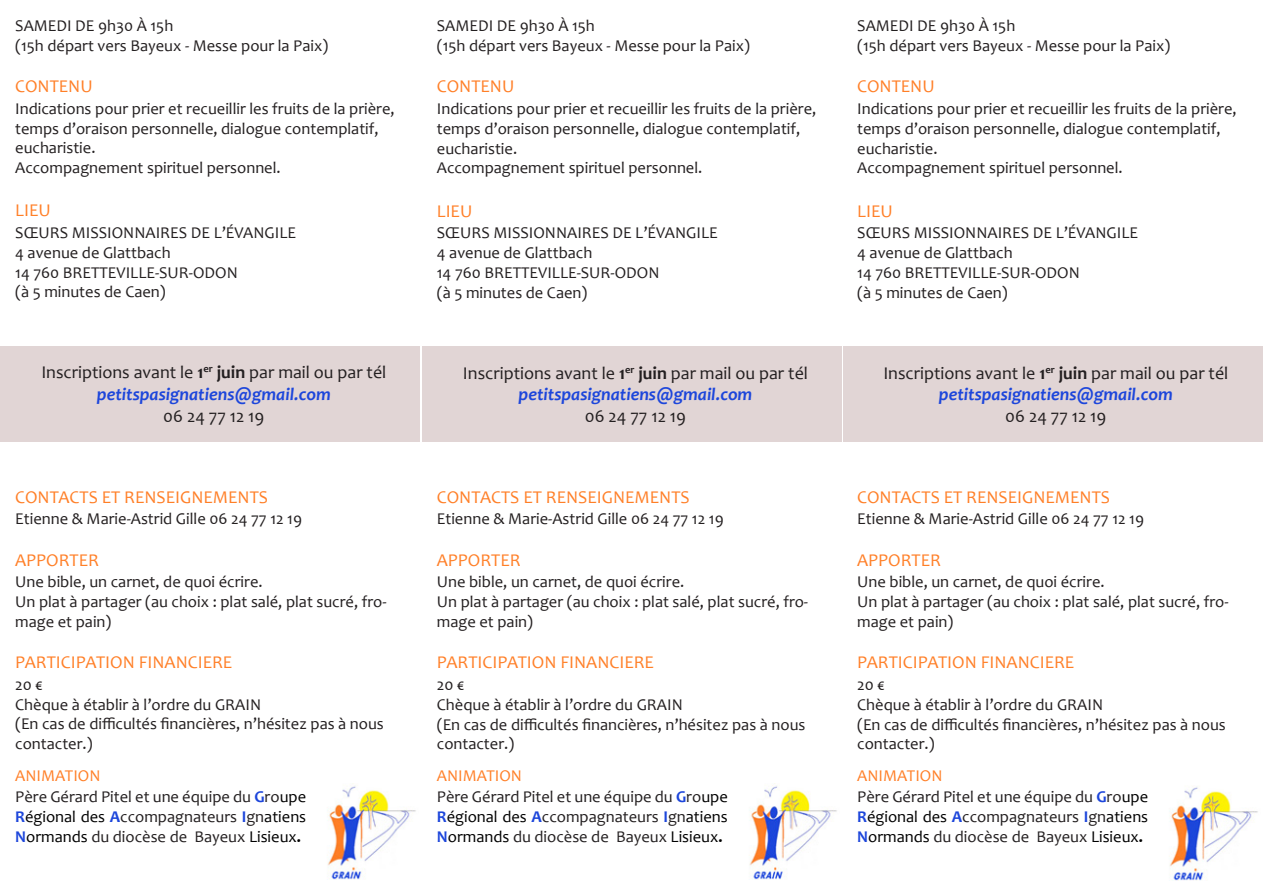
<style>
.page{position:relative;width:1263px;height:893px;background:#fff}
.page>*{position:absolute;margin:0;border:0;box-sizing:border-box;transform-origin:0 0}
.t1{font:18px "Candara";color:#ff7f27}
.t2{font:18px "Candara";color:#231f20}
.t3{font:italic 700 18px "Candara";color:#1d46db}
.t4{font:16.5px/19.8px "Candara";color:#231f20}
.t5{font:16.5px "Candara";color:#ff7f27}
.s1{font-weight:700}
.s2{font-weight:700;color:#1d46db}
.s3{color:#000}
.s4{font-weight:700;color:#000}
</style>
<div class="page">
<div style="left:0;top:346px;width:419px;height:96px;background:#e1d5d5"></div>
<img style="left:328px;top:785px;width:88px;height:95px">
<div style="left:422px;top:346px;width:419px;height:96px;background:#e1d5d5"></div>
<img style="left:749px;top:785px;width:88px;height:95px">
<div style="left:844px;top:346px;width:419px;height:96px;background:#e1d5d5"></div>
<img style="left:1170px;top:786px;width:88px;height:95px">
<p class="t4" style="left:15px;top:16px;width:160px">SAMEDI DE 9h30 À 15h</p>
<p class="t4" style="left:15px;top:35px;width:315px">(15h départ vers Bayeux - Messe pour la Paix)</p>
<p class="t1" style="left:15px;top:75px;width:79px">CONTENU</p>
<p class="t4" style="left:15px;top:98px;width:381px">Indications pour prier et recueillir les fruits de la prière, temps d’oraison personnelle, dialogue contemplatif, eucharistie.</p>
<p class="t4" style="left:15px;top:158px;width:267px">Accompagnement spirituel personnel.</p>
<p class="t1" style="left:15px;top:199px;width:37px">LIEU</p>
<p class="t4" style="left:15px;top:223px;width:282px">SŒURS MISSIONNAIRES DE L’ÉVANGILE</p>
<p class="t4" style="left:15px;top:242px;width:157px">4 avenue de Glattbach</p>
<p class="t4" style="left:15px;top:262px;width:224px">14 760 BRETTEVILLE-SUR-ODON</p>
<p class="t4" style="left:15px;top:282px;width:152px">(à 5 minutes de Caen)</p>
<p class="t2" style="left:41px;top:361px;width:347px">Inscriptions avant le <span class="s1">1</span><sup>er</sup> <span class="s1">juin</span> par mail ou par tél</p>
<p class="t3" style="left:97px;top:383px;width:235px">petitspasignatiens@gmail.com</p>
<p class="t2" style="left:163px;top:404px;width:103px">06 24 77 12 19</p>
<p class="t1" style="left:15px;top:485px;width:254px">CONTACTS ET RENSEIGNEMENTS</p>
<p class="t4" style="left:15px;top:509px;width:288px">Etienne &amp; Marie-Astrid Gille 06 24 77 12 19</p>
<p class="t1" style="left:15px;top:548px;width:85px">APPORTER</p>
<p class="t4" style="left:15px;top:572px;width:249px">Une bible, un carnet, de quoi écrire.</p>
<p class="t4" style="left:15px;top:592px;width:373px">Un plat à partager (au choix : plat salé, plat sucré, fro&shy;mage et pain)</p>
<p class="t1" style="left:15px;top:651px;width:219px">PARTICIPATION FINANCIERE</p>
<p class="t4" style="left:15px;top:674px;width:29px">20 €</p>
<p class="t4" style="left:15px;top:694px;width:247px">Chèque à établir à l’ordre du GRAIN</p>
<p class="t4" style="left:15px;top:714px;width:370px">(En cas de difficultés financières, n’hésitez pas à nous contacter.)</p>
<p class="t5" style="left:15px;top:765px;width:87px">ANIMATION</p>
<p class="t4" style="left:15px;top:787px;width:292px;text-align:justify">Père Gérard Pitel et une équipe du <span class="s2">G</span>ro<span class="s3">upe </span><span class="s2">R</span><span class="s3">égional des</span> <span class="s2">A</span>ccompagnateurs <span class="s2">I</span>gn<span class="s3">atiens </span><span class="s2">N</span><span class="s3">ormands</span> du diocèse de Bayeux <span class="s3">Lisieux</span><span class="s4">.</span></p>
<p class="t4" style="left:437px;top:16px;width:160px">SAMEDI DE 9h30 À 15h</p>
<p class="t4" style="left:437px;top:35px;width:315px">(15h départ vers Bayeux - Messe pour la Paix)</p>
<p class="t1" style="left:437px;top:75px;width:79px">CONTENU</p>
<p class="t4" style="left:437px;top:98px;width:381px">Indications pour prier et recueillir les fruits de la prière, temps d’oraison personnelle, dialogue contemplatif, eucharistie.</p>
<p class="t4" style="left:437px;top:158px;width:267px">Accompagnement spirituel personnel.</p>
<p class="t1" style="left:437px;top:199px;width:37px">LIEU</p>
<p class="t4" style="left:437px;top:223px;width:282px">SŒURS MISSIONNAIRES DE L’ÉVANGILE</p>
<p class="t4" style="left:437px;top:242px;width:157px">4 avenue de Glattbach</p>
<p class="t4" style="left:437px;top:262px;width:224px">14 760 BRETTEVILLE-SUR-ODON</p>
<p class="t4" style="left:437px;top:282px;width:152px">(à 5 minutes de Caen)</p>
<p class="t2" style="left:463px;top:361px;width:347px">Inscriptions avant le <span class="s1">1</span><sup>er</sup> <span class="s1">juin</span> par mail ou par tél</p>
<p class="t3" style="left:519px;top:383px;width:235px">petitspasignatiens@gmail.com</p>
<p class="t2" style="left:585px;top:405px;width:103px">06 24 77 12 19</p>
<p class="t1" style="left:437px;top:486px;width:254px">CONTACTS ET RENSEIGNEMENTS</p>
<p class="t4" style="left:437px;top:509px;width:288px">Etienne &amp; Marie-Astrid Gille 06 24 77 12 19</p>
<p class="t1" style="left:437px;top:549px;width:85px">APPORTER</p>
<p class="t4" style="left:437px;top:572px;width:249px">Une bible, un carnet, de quoi écrire.</p>
<p class="t4" style="left:437px;top:592px;width:373px">Un plat à partager (au choix : plat salé, plat sucré, fro&shy;mage et pain)</p>
<p class="t1" style="left:437px;top:651px;width:219px">PARTICIPATION FINANCIERE</p>
<p class="t4" style="left:437px;top:674px;width:29px">20 €</p>
<p class="t4" style="left:437px;top:694px;width:247px">Chèque à établir à l’ordre du GRAIN</p>
<p class="t4" style="left:437px;top:714px;width:370px">(En cas de difficultés financières, n’hésitez pas à nous contacter.)</p>
<p class="t5" style="left:437px;top:765px;width:87px">ANIMATION</p>
<p class="t4" style="left:437px;top:787px;width:292px;text-align:justify">Père Gérard Pitel et une équipe du <span class="s2">G</span>ro<span class="s3">upe </span><span class="s2">R</span><span class="s3">égional des</span> <span class="s2">A</span>ccompagnateurs <span class="s2">I</span>gn<span class="s3">atiens </span><span class="s2">N</span><span class="s3">ormands</span> du diocèse de Bayeux <span class="s3">Lisieux</span><span class="s4">.</span></p>
<p class="t4" style="left:857px;top:16px;width:160px">SAMEDI DE 9h30 À 15h</p>
<p class="t4" style="left:857px;top:35px;width:315px">(15h départ vers Bayeux - Messe pour la Paix)</p>
<p class="t1" style="left:857px;top:75px;width:79px">CONTENU</p>
<p class="t4" style="left:857px;top:98px;width:381px">Indications pour prier et recueillir les fruits de la prière, temps d’oraison personnelle, dialogue contemplatif, eucharistie.</p>
<p class="t4" style="left:857px;top:158px;width:267px">Accompagnement spirituel personnel.</p>
<p class="t1" style="left:857px;top:199px;width:37px">LIEU</p>
<p class="t4" style="left:857px;top:223px;width:282px">SŒURS MISSIONNAIRES DE L’ÉVANGILE</p>
<p class="t4" style="left:857px;top:242px;width:157px">4 avenue de Glattbach</p>
<p class="t4" style="left:857px;top:262px;width:224px">14 760 BRETTEVILLE-SUR-ODON</p>
<p class="t4" style="left:857px;top:282px;width:152px">(à 5 minutes de Caen)</p>
<p class="t2" style="left:883px;top:361px;width:347px">Inscriptions avant le <span class="s1">1</span><sup>er</sup> <span class="s1">juin</span> par mail ou par tél</p>
<p class="t3" style="left:939px;top:383px;width:235px">petitspasignatiens@gmail.com</p>
<p class="t2" style="left:1005px;top:405px;width:103px">06 24 77 12 19</p>
<p class="t1" style="left:857px;top:486px;width:254px">CONTACTS ET RENSEIGNEMENTS</p>
<p class="t4" style="left:857px;top:509px;width:288px">Etienne &amp; Marie-Astrid Gille 06 24 77 12 19</p>
<p class="t1" style="left:857px;top:549px;width:85px">APPORTER</p>
<p class="t4" style="left:857px;top:572px;width:249px">Une bible, un carnet, de quoi écrire.</p>
<p class="t4" style="left:857px;top:592px;width:373px">Un plat à partager (au choix : plat salé, plat sucré, fro&shy;mage et pain)</p>
<p class="t1" style="left:857px;top:651px;width:219px">PARTICIPATION FINANCIERE</p>
<p class="t4" style="left:857px;top:674px;width:29px">20 €</p>
<p class="t4" style="left:857px;top:694px;width:247px">Chèque à établir à l’ordre du GRAIN</p>
<p class="t4" style="left:857px;top:714px;width:370px">(En cas de difficultés financières, n’hésitez pas à nous contacter.)</p>
<p class="t5" style="left:857px;top:765px;width:87px">ANIMATION</p>
<p class="t4" style="left:857px;top:787px;width:292px;text-align:justify">Père Gérard Pitel et une équipe du <span class="s2">G</span>ro<span class="s3">upe </span><span class="s2">R</span><span class="s3">égional des</span> <span class="s2">A</span>ccompagnateurs <span class="s2">I</span>gn<span class="s3">atiens </span><span class="s2">N</span><span class="s3">ormands</span> du diocèse de Bayeux <span class="s3">Lisieux</span><span class="s4">.</span></p>
</div>
